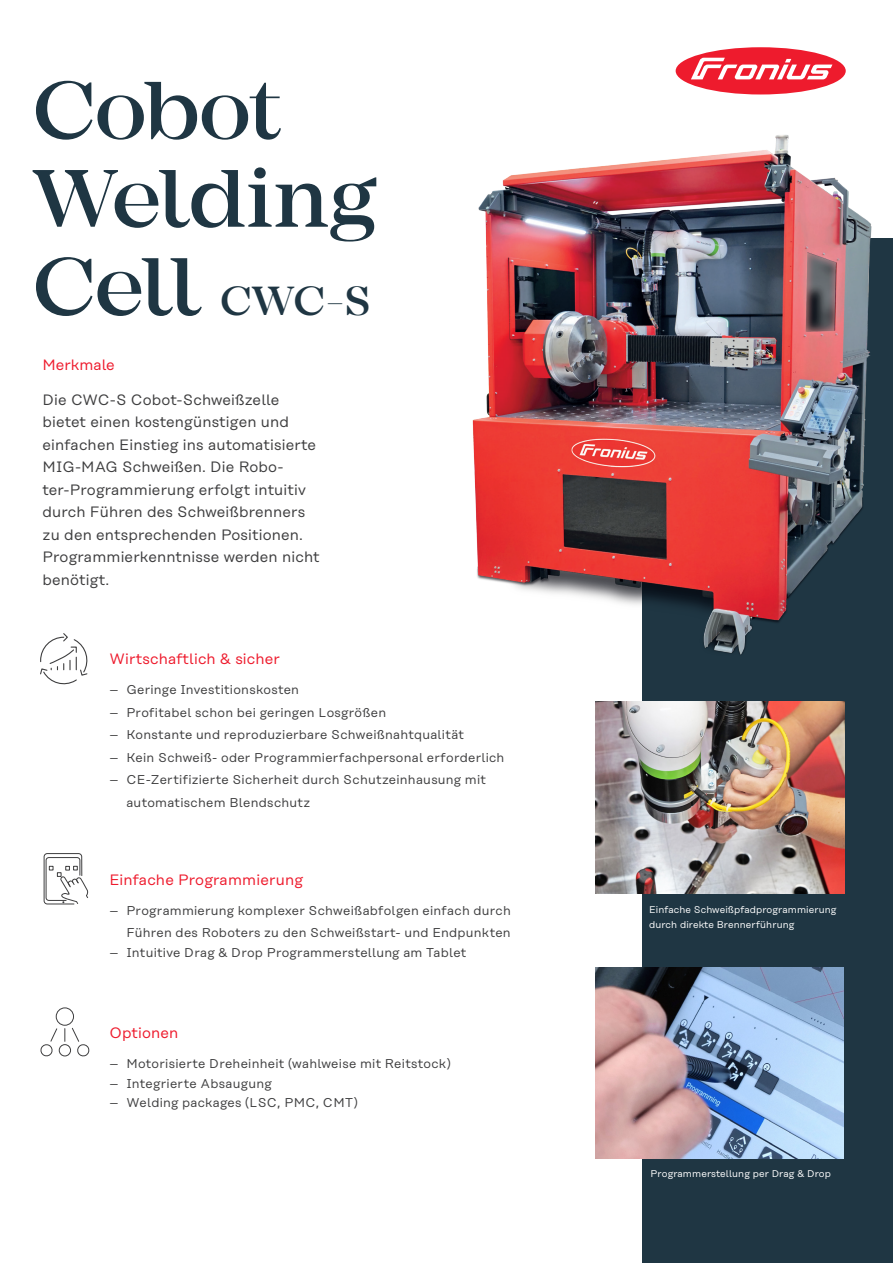
<style>
.page{position:relative;width:893px;height:1263px;background:#fff}
.page>*{position:absolute;margin:0;border:0;box-sizing:border-box;transform-origin:0 0}
.t1{font:500 84.6px/88.2px "Mirador";letter-spacing:-.015em;color:#1f3643}
.t2{font:500 42.3px "Mirador";color:#1f3643}
.t3{font:15px/22.5px "Rational Text";letter-spacing:.01em;color:#3e3e3f}
.t4{font:15px "Rational Text";letter-spacing:.01em;color:#ee1b2d}
.t5{font:12.75px/22.5px "Rational Text";letter-spacing:.02em;color:#3e3e3f}
.t6{font:9.75px/15px "Rational Text";letter-spacing:.01em;color:#fff}
.s1{font-size:84.6px}
</style>
<div class="page">
<svg style="left:40px;top:1027px;width:50px;height:30px"></svg>
<div style="left:56px;top:1007px;width:18px;height:19px;border:1px solid #3e3e3f;border-radius:50%"></div>
<svg style="left:43px;top:853px;width:46px;height:52px"></svg>
<div style="left:642px;top:238px;width:251px;height:1025px;background:#1f3643"></div>
<div style="left:676px;top:47px;width:170px;height:47px;background:#ee1b2d;border-radius:50%"></div>
<svg style="left:691px;top:58px;width:141px;height:21px"></svg>
<img style="left:595px;top:967px;width:248px;height:192px">
<img style="left:595px;top:702px;width:249px;height:191px">
<img style="left:472px;top:135px;width:400px;height:520px">
<svg style="left:40px;top:633px;width:48px;height:52px"></svg>
<h1 class="t1" style="left:33px;top:67px;width:346px">Cobot<br>Welding</h1>
<h2 class="t2" style="left:33px;top:276px;width:339px"><span class="s1">Cell</span> CWC-S</h2>
<p class="t4" style="left:43px;top:356px;width:74px">Merkmale</p>
<p class="t3" style="left:43px;top:388px;width:279px">Die CWC-S Cobot-Schweißzelle bietet einen kostengünstigen und einfachen Einstieg ins automatisierte<br>MIG-MAG Schweißen. Die Robo&shy;ter-Programmierung erfolgt intuitiv durch Führen des Schweißbrenners zu den entsprechenden Positionen.<br>Programmierkenntnisse werden nicht benötigt.</p>
<p class="t4" style="left:109px;top:650px;width:172px">Wirtschaftlich &amp; sicher</p>
<p class="t5" style="left:109px;top:679px;width:191px">– Geringe Investitionskosten</p>
<p class="t5" style="left:109px;top:701px;width:278px">– Profitabel schon bei geringen Losgrößen</p>
<p class="t5" style="left:109px;top:724px;width:356px">– Konstante und reproduzierbare Schweißnahtqualität</p>
<p class="t5" style="left:109px;top:746px;width:397px">– Kein Schweiß- oder Programmierfachpersonal erforderlich</p>
<p class="t5" style="left:126px;top:769px;width:361px;text-indent:-17px">– CE-Zertifizierte Sicherheit durch Schutzeinhausung mit automatischem Blendschutz</p>
<p class="t4" style="left:109px;top:871px;width:195px">Einfache Programmierung</p>
<p class="t5" style="left:109px;top:899px;width:403px;text-align:right">– Programmierung komplexer Schweißabfolgen einfach durch<br>Führen des Roboters zu den Schweißstart- und Endpunkten</p>
<p class="t5" style="left:109px;top:941px;width:358px">– Intuitive Drag &amp; Drop Programmerstellung am Tablet</p>
<p class="t4" style="left:109px;top:1024px;width:71px">Optionen</p>
<p class="t5" style="left:109px;top:1052px;width:343px">– Motorisierte Dreheinheit (wahlweise mit Reitstock)</p>
<p class="t5" style="left:109px;top:1072px;width:164px">– Integrierte Absaugung</p>
<p class="t5" style="left:109px;top:1091px;width:250px">– Welding packages (LSC, PMC, CMT)</p>
<p class="t6" style="left:649px;top:902px;width:189px">Einfache Schweißpfadprogrammierung durch direkte Brennerführung</p>
<p class="t6" style="left:651px;top:1166px;width:182px">Programmerstellung per Drag &amp; Drop</p>
</div>
